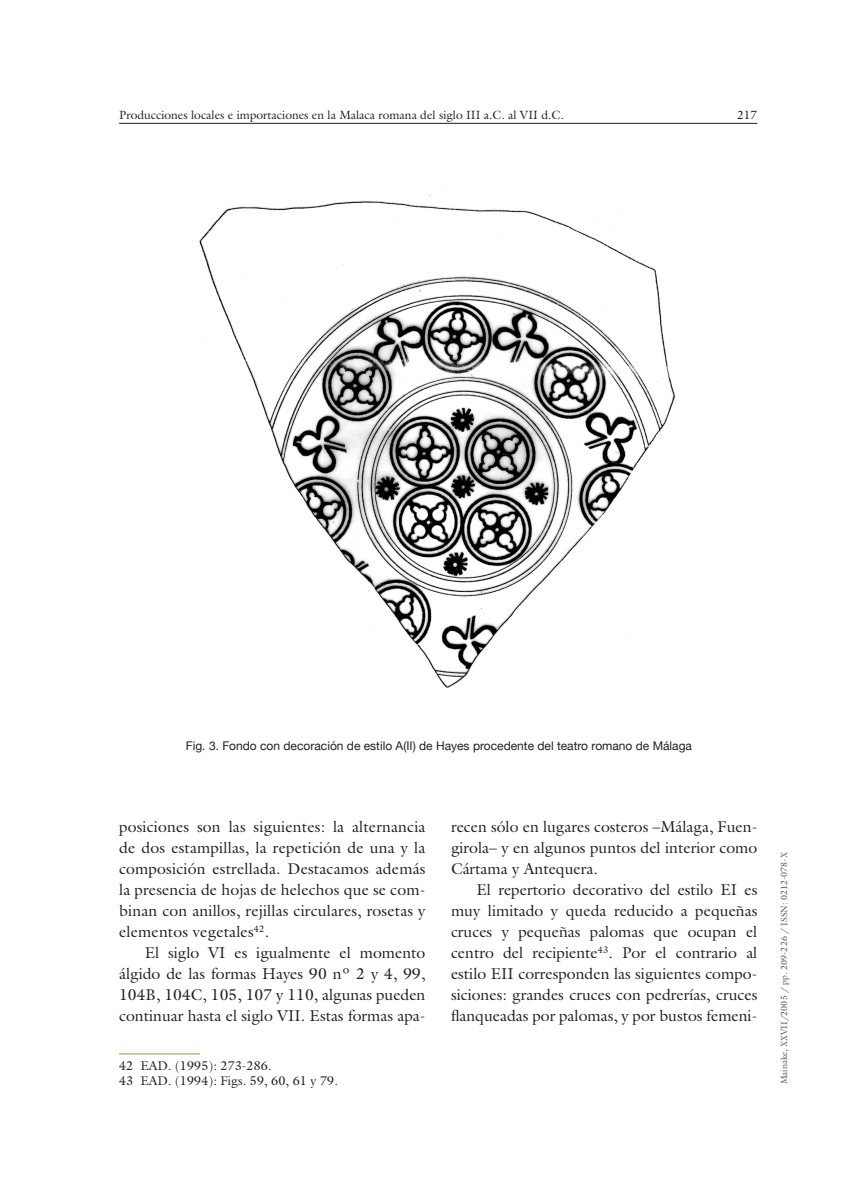
<style>
.page{position:relative;width:851px;height:1191px;background:#fff}
.page>*{position:absolute;margin:0;border:0;box-sizing:border-box;transform-origin:0 0}
.Texto_artículo{font:15.75px/21px "Galliard";color:#231f20;text-align:justify}
.Nota_al_pie{font:12.75px "Galliard";color:#231f20}
.Pie_de_foto{font:12px "Helvetica Neue";color:#231f20}
.t1{font:12px "Galliard";color:#231f20}
.t2{font:9px "Galliard";color:#57585a}
</style>
<div class="page">
<hr style="left:119px;top:123px;width:638px;height:1px;background:#231f20">
<hr style="left:119px;top:1053px;width:81px;height:1px;background:#ccb576">
<img style="left:199px;top:195px;width:476px;height:493px">
<p class="t1" style="left:119px;top:107px;width:446px">Producciones locales e importaciones en la Malaca romana del siglo III a.C. al VII d.C.</p>
<p class="t1" style="left:737px;top:107px;width:22px">217</p>
<p class="Pie_de_foto" style="left:186px;top:738px;width:507px">Fig. 3. Fondo con decoración de estilo A(II) de Hayes procedente del teatro romano de Málaga</p>
<p class="Texto_artículo" style="left:119px;top:816px;width:308px">posiciones son las siguientes: la alternancia de dos estampillas, la repetición de una y la composición estrellada. Destacamos además la presencia de hojas de helechos que se com&shy;binan con anillos, rejillas circulares, rosetas y elementos vegetales<sup>42</sup>.</p>
<p class="Texto_artículo" style="left:119px;top:942px;width:308px;text-indent:26px">El siglo VI es igualmente el momento álgido de las formas Hayes 90 nº 2 y 4, 99, 104B, 104C, 105, 107 y 110, algunas pueden continuar hasta el siglo VII. Estas formas apa-</p>
<p class="Nota_al_pie" style="left:119px;top:1057px;width:154px">42 EAD. (1995): 273-286.</p>
<p class="Nota_al_pie" style="left:119px;top:1072px;width:220px">43 EAD. (1994): Figs. 59, 60, 61 y 79.</p>
<p class="Texto_artículo" style="left:451px;top:816px;width:308px">recen sólo en lugares costeros –Málaga, Fuen&shy;girola– y en algunos puntos del interior como Cártama y Antequera.</p>
<p class="Texto_artículo" style="left:451px;top:879px;width:308px;text-indent:26px">El repertorio decorativo del estilo EI es muy limitado y queda reducido a pequeñas cruces y pequeñas palomas que ocupan el centro del recipiente<sup>43</sup>. Por el contrario al estilo EII corresponden las siguientes compo&shy;siciones: grandes cruces con pedrerías, cruces flanqueadas por palomas, y por bustos femeni-</p>
<p class="t2" style="left:778px;top:1084px;width:233px;rotate:-90deg">Mainake, XXVII/2005 / pp. 209-226 / ISSN: 0212-078-X</p>
</div>
